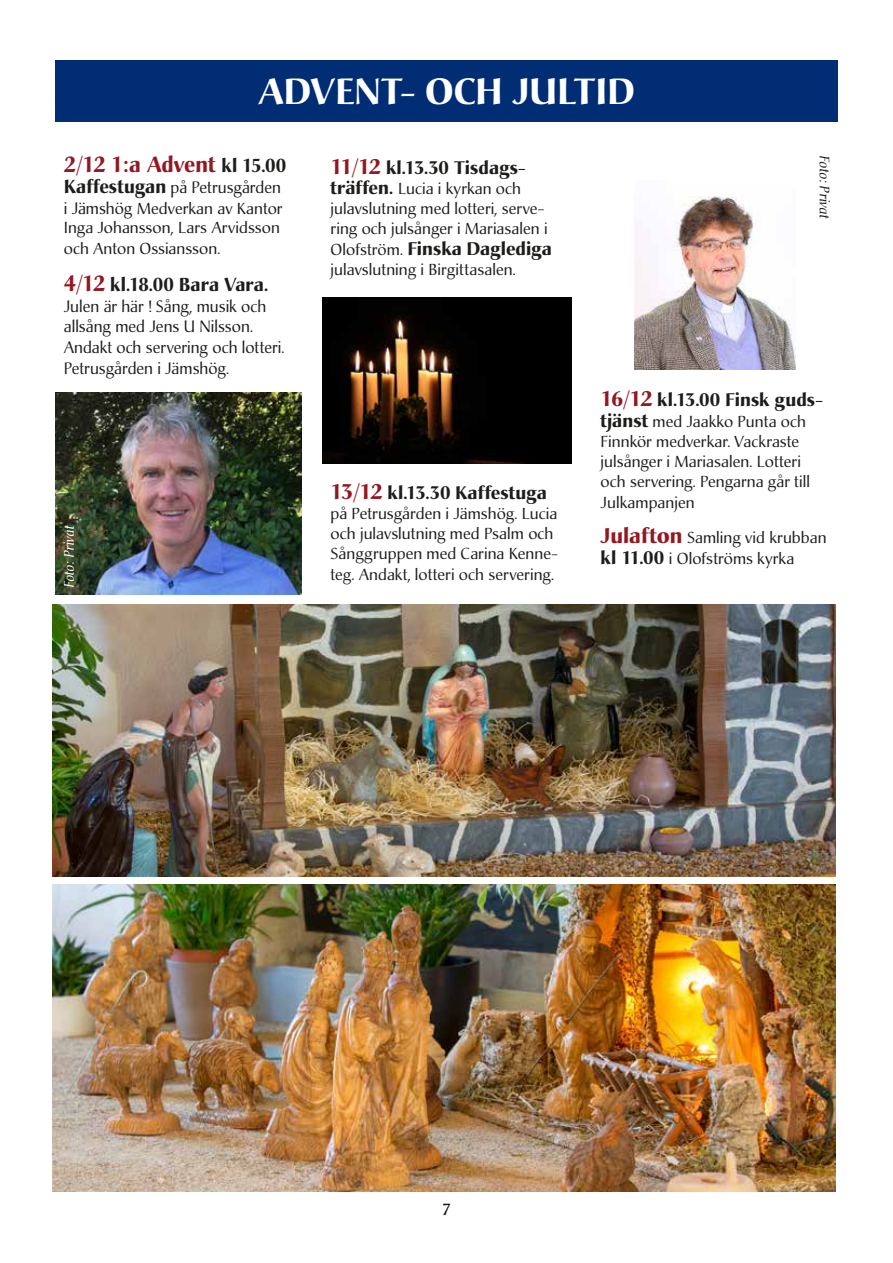
<style>
.page{position:relative;width:893px;height:1263px;background:#fff}
.page>*{position:absolute;margin:0;border:0;box-sizing:border-box;transform-origin:0 0}
.t1{font:700 36px "Christiana";letter-spacing:-.01em;color:#fff}
.t2{font:700 21.75px "Christiana";letter-spacing:-.005em;color:#921821}
.t3{font:700 18.6px "Christiana";color:#1d1d1b}
.t4{font:700 18px "Christiana";color:#1d1d1b}
.t5{font:16.35px/21px "Christiana";letter-spacing:.005em;color:#1d1d1b}
.t6{font:15.75px/20.2px "Christiana";letter-spacing:.005em;color:#1d1d1b}
.t7{font:italic 13.5px "Christiana";color:#fff}
.t8{font:italic 13.5px "Christiana";letter-spacing:-.005em;color:#1d1d1b}
.s1{font-size:18.6px;color:#1d1d1b}
.s2{font-weight:700;font-size:18.6px}
.s3{font-size:16.35px}
.s4{font-size:21.75px;color:#921821}
.s5{font-size:21px;color:#921821}
.s6{font-weight:700;font-size:18px}
.s7{font-weight:400;font-size:15.75px}
.s8{font-weight:700;font-size:21px;color:#921821}
</style>
<div class="page">
<div style="left:55px;top:60px;width:783px;height:62px;background:#002d74"></div>
<img style="left:52px;top:885px;width:783px;height:307px">
<img style="left:52px;top:605px;width:783px;height:271px">
<img style="left:55px;top:392px;width:247px;height:202px">
<img style="left:634px;top:196px;width:162px;height:173px">
<img style="left:322px;top:298px;width:249px;height:166px">
<h1 class="t1" style="left:258px;top:69px;width:378px">ADVENT- OCH JULTID</h1>
<h2 class="t2" style="left:64px;top:151px;width:224px">2/12 1:a Advent <span class="s1">kl 15.00</span></h2>
<p class="t5" style="left:64px;top:177px;width:219px"><span class="s2">Kaffestugan</span> på Petrusgården</p>
<p class="t6" style="left:64px;top:200px;width:220px;line-height:18.9px"><span class="s3">i Jämshög</span> Medverkan av Kantor<br>Inga Johansson, Lars Arvidsson</p>
<p class="t6" style="left:64px;top:239px;width:158px">och Anton Ossiansson.</p>
<p class="t3" style="left:64px;top:272px;width:206px"><span class="s4">4/12</span> kl.18.00 Bara Vara.</p>
<p class="t5" style="left:64px;top:296px;width:222px">Julen är här ! Sång, musik och allsång med Jens U Nilsson.<br>Andakt och servering och lotteri.<br>Petrusgården i Jämshög.</p>
<p class="t4" style="left:331px;top:156px;width:197px"><span class="s5">11/12</span> kl.13.30 Tisdags-</p>
<p class="t6" style="left:331px;top:178px;width:219px"><span class="s6">träffen.</span> Lucia i kyrkan och julavslutning med lotteri, serve&shy;ring och julsånger i Mariasalen i</p>
<p class="t4" style="left:331px;top:237px;width:223px"><span class="s7">Olofström.</span> Finska Daglediga</p>
<p class="t6" style="left:331px;top:259px;width:187px">julavslutning i Birgittasalen.</p>
<p class="t8" style="left:833px;top:156px;width:64px;rotate:90deg">Foto: Privat</p>
<p class="t7" style="left:61px;top:587px;width:64px;rotate:-90deg">Foto: Privat</p>
<p class="t4" style="left:331px;top:481px;width:218px"><span class="s5">13/12</span> kl.13.30 Kaffestuga</p>
<p class="t6" style="left:331px;top:503px;width:229px">på Petrusgården i Jämshög. Lucia och julavslutning med Psalm och Sånggruppen med Carina Kenne&shy;teg. Andakt, lotteri och servering.</p>
<p class="t4" style="left:601px;top:389px;width:224px"><span class="s5">16/12</span> kl.13.00 Finsk guds-</p>
<p class="t6" style="left:601px;top:411px;width:211px"><span class="s6">tjänst</span> med Jaakko Punta och<br>Finnkör medverkar. Vackraste julsånger i Mariasalen. Lotteri och servering. Pengarna går till<br>Julkampanjen</p>
<p class="t6" style="left:601px;top:527px;width:227px;line-height:21.6px"><span class="s8">Julafton</span> Samling vid krubban <span class="s6">kl 11.00</span> i Olofströms kyrka</p>
<p class="t6" style="left:442px;top:1199px;width:10px">7</p>
</div>
